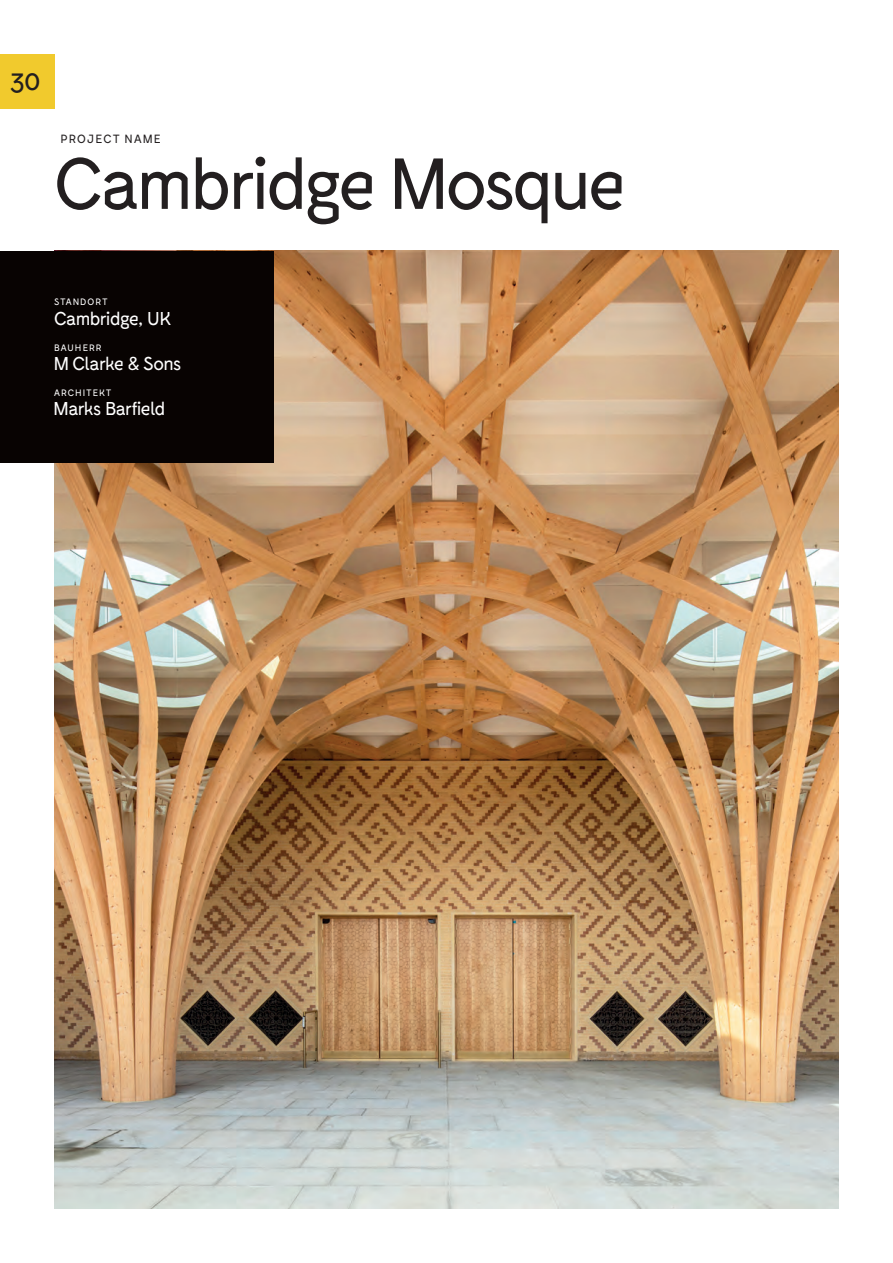
<style>
.page{position:relative;width:893px;height:1263px;background:#fff}
.page>*{position:absolute;margin:0;border:0;box-sizing:border-box;transform-origin:0 0}
.t1{font:72px "Fabrik";letter-spacing:-.035em;color:#231f20}
.t2{font:28.5px "Fabrik";color:#231f20}
.t3{font:18.6px "Fabrik";letter-spacing:-.03em;color:#fff}
.t4{font:11.85px "Fabrik";letter-spacing:.115em;color:#231f20}
.t5{font:9.3px "Fabrik";letter-spacing:.12em;color:#fff}
</style>
<div class="page">
<div style="left:0;top:54px;width:54px;height:55px;background:#f1ca2d"></div>
<img style="left:54px;top:251px;width:785px;height:958px">
<div style="left:0;top:251px;width:274px;height:211px;background:#080302"></div>
<h2 class="t2" style="left:10px;top:65px;width:32px">30</h2>
<p class="t4" style="left:60px;top:133px;width:102px">PROJECT NAME</p>
<h1 class="t1" style="left:54px;top:145px;width:573px">Cambridge Mosque</h1>
<p class="t5" style="left:54px;top:297px;width:55px">STANDORT</p>
<p class="t3" style="left:54px;top:308px;width:119px">Cambridge, UK</p>
<p class="t5" style="left:54px;top:342px;width:49px">BAUHERR</p>
<p class="t3" style="left:54px;top:354px;width:129px">M Clarke &amp; Sons</p>
<p class="t5" style="left:54px;top:388px;width:59px">ARCHITEKT</p>
<p class="t3" style="left:54px;top:399px;width:113px">Marks Barfield</p>
</div>
